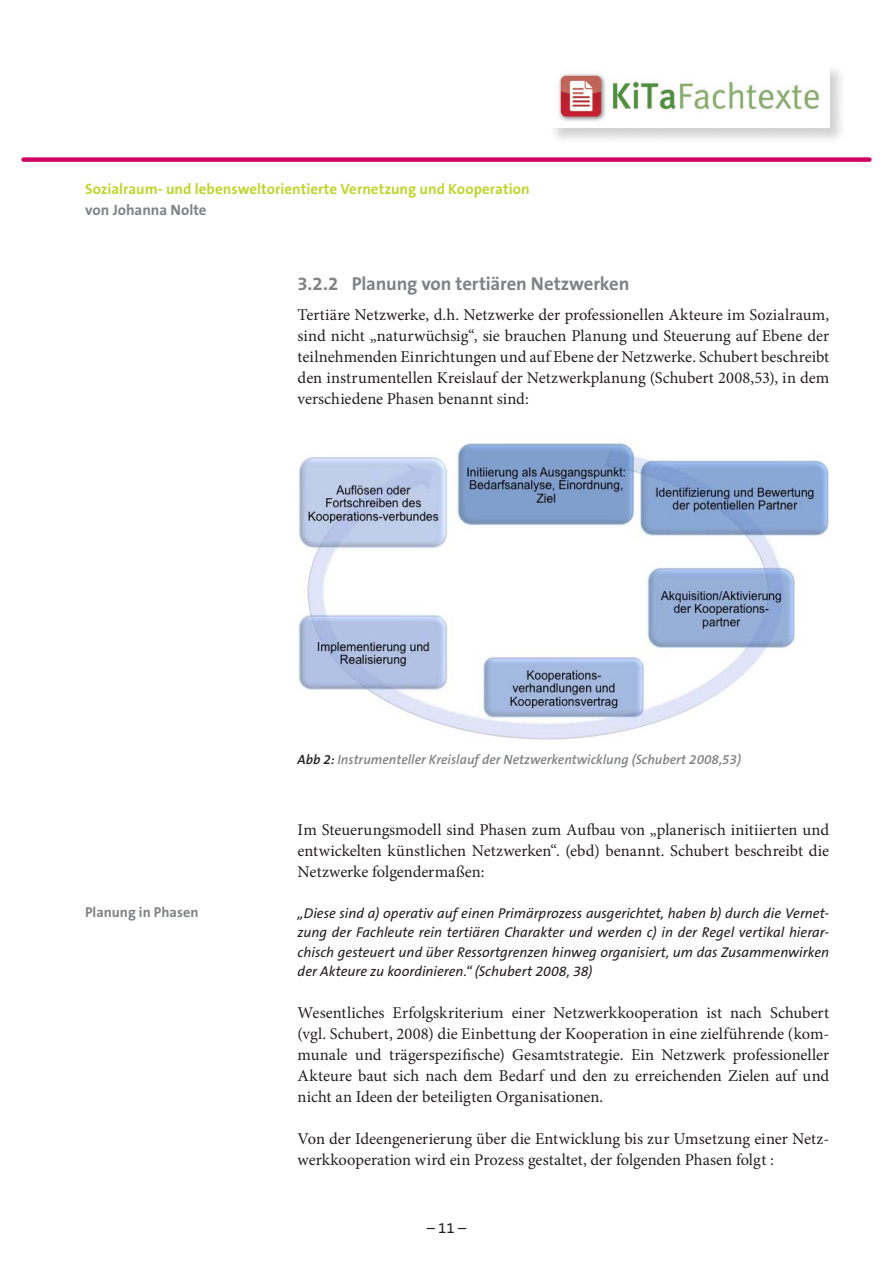
<style>
.page{position:relative;width:893px;height:1263px;background:#fff}
.page>*{position:absolute;margin:0;border:0;box-sizing:border-box;transform-origin:0 0}
.Überschrift_3{font:700 18.75px "The Sans B7";letter-spacing:-.01em;color:#808285}
.Studientext-Fließtex{font:16.5px/21px "Minion Pro";color:#231f20;text-align:justify}
.t1{font:700 15px "The Sans B7";color:#bed630}
.t2{font:700 15px "The Sans B7";color:#808285}
.t3{font:15px "The Sans B5 Plain";color:#231f20}
.Farbiger_Kasten{font:italic 14.25px/19.5px "The Sans B5 Plain";letter-spacing:-.005em;color:#231f20;text-align:justify}
.t4{font:700 14.25px "The Sans B7";color:#808285}
.Bildunterschrift{font:italic 600 13.5px "The Sans B6";color:#808285}
.s1{color:#231f20}
</style>
<div class="page">
<div style="left:24px;top:157px;width:845px;height:5px;background:#d10364"></div>
<div style="left:548px;top:63px;width:298px;height:82px;background:#231f20;opacity:.2"></div>
<img style="left:549px;top:64px;width:280px;height:64px">
<img style="left:298px;top:442px;width:531px;height:298px">
<p class="t1" style="left:85px;top:181px;width:446px">Sozialraum- und lebensweltorientierte Vernetzung und Kooperation</p>
<p class="t2" style="left:85px;top:202px;width:123px">von Johanna Nolte</p>
<p class="Überschrift_3" style="left:298px;top:274px;width:333px">3.2.2 Planung von tertiären Netzwerken</p>
<p class="Studientext-Fließtex" style="left:298px;top:304px;width:533px">Tertiäre Netzwerke, d.h. Netzwerke der professionellen Akteure im Sozialraum, sind nicht „naturwüchsig“, sie brauchen Planung und Steuerung auf Ebene der teilnehmenden Einrichtungen und auf Ebene der Netzwerke. Schubert beschreibt den instrumentellen Kreislauf der Netzwerkplanung (Schubert 2008,53), in dem verschiedene Phasen benannt sind:</p>
<p class="t4" style="left:85px;top:905px;width:115px">Planung in Phasen</p>
<p class="Bildunterschrift" style="left:298px;top:752px;width:445px"><span class="s1">Abb 2:</span> Instrumenteller Kreislauf der Netzwerkentwicklung (Schubert 2008,53)</p>
<p class="Studientext-Fließtex" style="left:298px;top:820px;width:533px">Im Steuerungsmodell sind Phasen zum Aufbau von „planerisch initiierten und entwickelten künstlichen Netzwerken“. (ebd) benannt. Schubert beschreibt die Netzwerke folgendermaßen:</p>
<p class="Farbiger_Kasten" style="left:298px;top:904px;width:533px">„Diese sind a) operativ auf einen Primärprozess ausgerichtet, haben b) durch die Vernet&shy;zung der Fachleute rein tertiären Charakter und werden c) in der Regel vertikal hierar&shy;chisch gesteuert und über Ressortgrenzen hinweg organisiert, um das Zusammenwirken der Akteure zu koordinieren.“ (Schubert 2008, 38)</p>
<p class="Studientext-Fließtex" style="left:298px;top:1003px;width:533px">Wesentliches Erfolgskriterium einer Netzwerkkooperation ist nach Schubert (vgl. Schubert, 2008) die Einbettung der Kooperation in eine zielführende (kom&shy;munale und trägerspezifische) Gesamtstrategie. Ein Netzwerk professioneller Akteure baut sich nach dem Bedarf und den zu erreichenden Zielen auf und nicht an Ideen der beteiligten Organisationen.</p>
<p class="Studientext-Fließtex" style="left:298px;top:1129px;width:533px">Von der Ideengenerierung über die Entwicklung bis zur Umsetzung einer Netz&shy;werkkooperation wird ein Prozess gestaltet, der folgenden Phasen folgt :</p>
<p class="t3" style="left:427px;top:1219px;width:41px">– 11 –</p>
</div>
